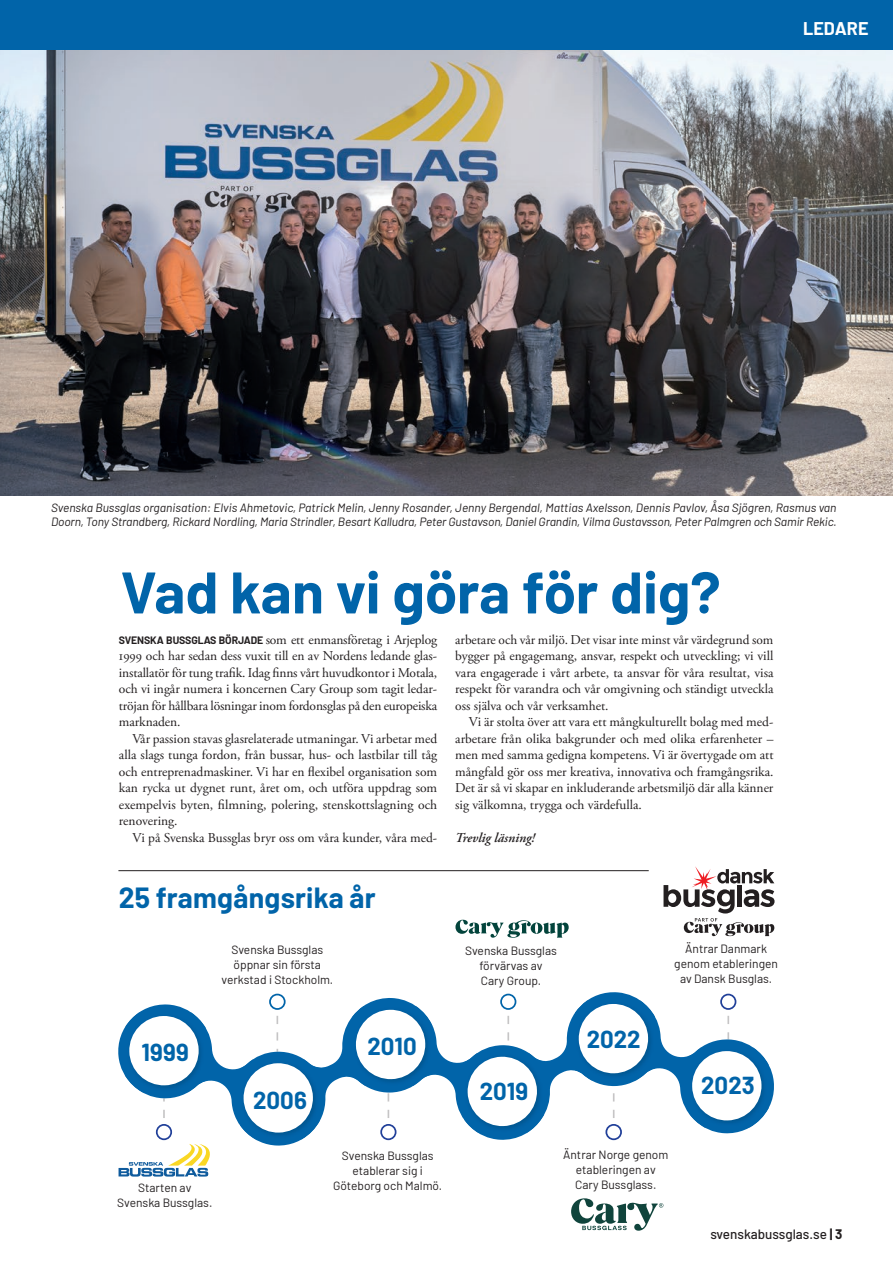
<style>
.page{position:relative;width:893px;height:1263px;background:#fff}
.page>*{position:absolute;margin:0;border:0;box-sizing:border-box;transform-origin:0 0}
.t1{font:700 58.5px "Barlow";color:#0164a9}
.t2{font:700 28.5px "Barlow";letter-spacing:.005em;color:#0164a9}
.t3{font:700 24px "Barlow";color:#0164a9}
.t4{font:700 18px "Barlow";color:#fff}
.t5{font:13.5px/16.5px "Adobe Garamond Pro";color:#231f20;text-align:justify}
.t6{font:500 13.5px "Barlow";color:#231f20}
.t7{font:italic 600 13.5px "Adobe Garamond Pro";color:#231f20}
.t8{font:italic 12px/14.4px "Barlow";letter-spacing:-.01em;color:#231f20}
.t9{font:12px/15px "Barlow";color:#231f20;text-align:center}
.s1{font-family:"Barlow";font-weight:700;font-size:10.5px}
.s2{font-weight:700}
</style>
<div class="page">
<div style="left:0;top:0;width:893px;height:50px;background:#0164a9"></div>
<img style="left:0;top:51px;width:893px;height:444px">
<svg style="left:571px;top:1198px;width:92px;height:33px"></svg>
<svg style="left:118px;top:992px;width:656px;height:154px"></svg>
<img style="left:240px;top:1059px;width:80px;height:80px">
<svg style="left:243px;top:1063px;width:70px;height:70px"></svg>
<img style="left:575px;top:1000px;width:80px;height:80px">
<svg style="left:578px;top:1003px;width:71px;height:71px"></svg>
<img style="left:126px;top:1012px;width:79px;height:80px">
<svg style="left:129px;top:1015px;width:70px;height:71px"></svg>
<img style="left:689px;top:1048px;width:79px;height:79px">
<svg style="left:692px;top:1050px;width:70px;height:71px"></svg>
<img style="left:353px;top:1006px;width:79px;height:80px">
<svg style="left:355px;top:1009px;width:71px;height:70px"></svg>
<img style="left:464px;top:1053px;width:80px;height:80px">
<svg style="left:467px;top:1056px;width:71px;height:71px"></svg>
<svg style="left:663px;top:866px;width:111px;height:70px"></svg>
<svg style="left:455px;top:920px;width:114px;height:18px"></svg>
<svg style="left:119px;top:1144px;width:91px;height:32px"></svg>
<hr style="left:118px;top:870px;width:531px;height:1px;background:#231f20">
<h3 class="t4" style="left:803px;top:16px;width:67px">LEDARE</h3>
<p class="t8" style="left:51px;top:499px;width:787px">Svenska Bussglas organisation: Elvis Ahmetovic, Patrick Melin, Jenny Rosander, Jenny Bergendal, Mattias Axelsson, Dennis Pavlov, Åsa Sjögren, Rasmus van<br>Doorn, Tony Strandberg, Rickard Nordling, Maria Strindler, Besart Kalludra, Peter Gustavson, Daniel Grandin, Vilma Gustavsson, Peter Palmgren och Samir Rekic.</p>
<h1 class="t1" style="left:121px;top:549px;width:601px">Vad kan vi göra för dig?</h1>
<p class="t5" style="left:119px;top:632px;width:320px"><span class="s1">SVENSKA BUSSGLAS BÖRJADE</span> som ett enmansföretag i Arjeplog 1999 och har sedan dess vuxit till en av Nordens ledande glas&shy;installatör för tung trafik. Idag finns vårt huvudkontor i Motala, och vi ingår numera i koncernen Cary Group som tagit ledar&shy;tröjan för hållbara lösningar inom fordonsglas på den europeiska marknaden.</p>
<p class="t5" style="left:119px;top:731px;width:320px;text-indent:14px">Vår passion stavas glasrelaterade utmaningar. Vi arbetar med alla slags tunga fordon, från bussar, hus- och lastbilar till tåg och entreprenadmaskiner. Vi har en flexibel organisation som kan rycka ut dygnet runt, året om, och utföra uppdrag som exempelvis byten, filmning, polering, stenskottslagning och renovering.</p>
<p class="t5" style="left:132px;top:830px;width:306px">Vi på Svenska Bussglas bryr oss om våra kunder, våra med-</p>
<h2 class="t2" style="left:119px;top:877px;width:258px">25 framgångsrika år</h2>
<p class="t9" style="left:222px;top:941px;width:113px">Svenska Bussglas öppnar sin första verkstad i Stockholm.</p>
<p class="t5" style="left:455px;top:632px;width:320px">arbetare och vår miljö. Det visar inte minst vår värdegrund som bygger på engagemang, ansvar, respekt och utveckling; vi vill vara engagerade i vårt arbete, ta ansvar för våra resultat, visa respekt för varandra och vår omgivning och ständigt utveckla oss själva och vår verksamhet.</p>
<p class="t5" style="left:455px;top:714px;width:320px;text-indent:14px">Vi är stolta över att vara ett mångkulturellt bolag med med&shy;arbetare från olika bakgrunder och med olika erfarenheter – men med samma gedigna kompetens. Vi är övertygade om att mångfald gör oss mer kreativa, innovativa och framgångsrika.<br>Det är så vi skapar en inkluderande arbetsmiljö där alla känner sig välkomna, trygga och värdefulla.</p>
<p class="t7" style="left:455px;top:830px;width:81px">Trevlig läsning!</p>
<p class="t9" style="left:465px;top:942px;width:93px">Svenska Bussglas förvärvas av<br>Cary Group.</p>
<p class="t9" style="left:674px;top:940px;width:105px">Äntrar Danmark genom etableringen av Dansk Busglas.</p>
<h3 class="t3" style="left:142px;top:1035px;width:49px">1999</h3>
<p class="t9" style="left:117px;top:1179px;width:97px">Starten av<br>Svenska Bussglas.</p>
<h3 class="t3" style="left:253px;top:1082px;width:55px">2006</h3>
<h3 class="t3" style="left:367px;top:1028px;width:51px">2010</h3>
<p class="t9" style="left:333px;top:1148px;width:110px">Svenska Bussglas etablerar sig i<br>Göteborg och Malmö.</p>
<h3 class="t3" style="left:480px;top:1074px;width:50px">2019</h3>
<h3 class="t3" style="left:587px;top:1022px;width:56px">2022</h3>
<p class="t9" style="left:563px;top:1147px;width:107px">Äntrar Norge genom etableringen av<br>Cary Bussglass.</p>
<h3 class="t3" style="left:701px;top:1068px;width:55px">2023</h3>
<p class="t6" style="left:710px;top:1224px;width:134px">svenskabussglas.se <span class="s2">| 3</span></p>
</div>
